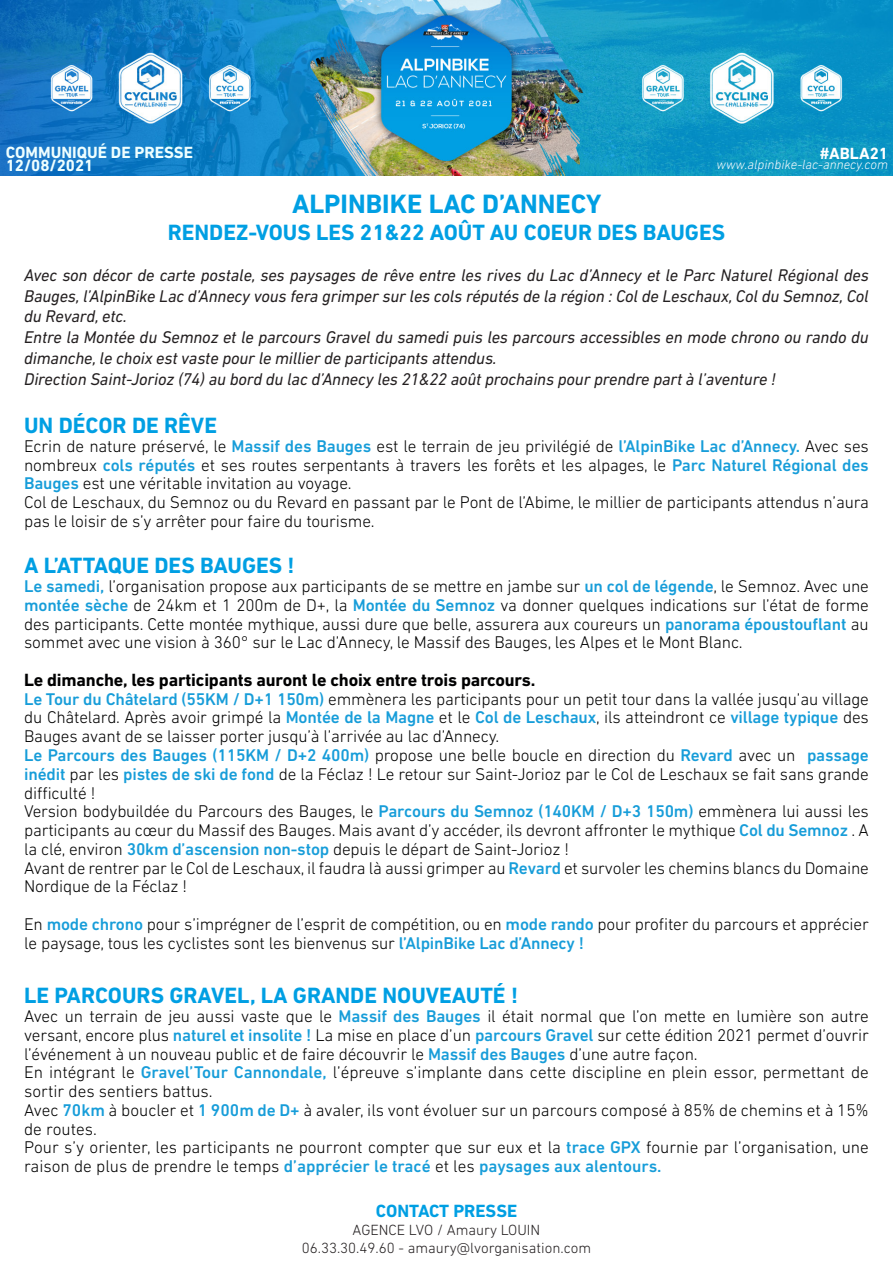
<style>
.page{position:relative;width:893px;height:1263px;background:#fff}
.page>*{position:absolute;margin:0;border:0;box-sizing:border-box;transform-origin:0 0}
.t1{font:700 27px "DIN Next LT Pro";color:#009fe3}
.t2{font:700 22.5px "DIN Next LT Pro";color:#009fe3}
.t3{font:700 18px "DIN Next LT Pro";letter-spacing:-.01em;color:#000001}
.t4{font:700 18px "DIN Next LT Pro";color:#009fe3}
.t5{font:300 17.25px/18.8px "DIN Next LT Pro";letter-spacing:-.01em;color:#000001;text-align:justify}
.t6{font:italic 17.25px/20.7px "DIN Next LT Pro";letter-spacing:-.01em;color:#231f20;text-align:justify}
.t7{font:700 16.5px "DIN Next LT Pro";color:#efffff}
.t8{font:700 16.5px "DIN Next LT Pro";color:#fff}
.t9{font:300 15px "DIN Next LT Pro";color:#231f20}
.t10{font:italic 300 13.5px "DIN Next LT Pro";color:#fff}
.s1{font-weight:500;color:#179dd9}
</style>
<div class="page">
<img style="left:0;top:0;width:893px;height:176px">
<p class="t7" style="left:6px;top:142px;width:189px">COMMUNIQUÉ DE PRESSE</p>
<p class="t7" style="left:6px;top:156px;width:89px">12/08/2021</p>
<p class="t8" style="left:820px;top:144px;width:69px">#ABLA21</p>
<p class="t10" style="left:716px;top:157px;width:173px">www.alpinbike-lac-annecy.com</p>
<p class="t1" style="left:292px;top:188px;width:311px">ALPINBIKE LAC D’ANNECY</p>
<p class="t2" style="left:168px;top:219px;width:559px">RENDEZ-VOUS LES 21&amp;22 AOÛT AU COEUR DES BAUGES</p>
<p class="t6" style="left:24px;top:265px;width:846px">Avec son décor de carte postale, ses paysages de rêve entre les rives du Lac d’Annecy et le Parc Naturel Régional des Bauges, l’AlpinBike Lac d’Annecy vous fera grimper sur les cols réputés de la région : Col de Leschaux, Col du Semnoz, Col du Revard, etc.</p>
<p class="t6" style="left:24px;top:327px;width:846px">Entre la Montée du Semnoz et le parcours Gravel du samedi puis les parcours accessibles en mode chrono ou rando du dimanche, le choix est vaste pour le millier de participants attendus.</p>
<p class="t6" style="left:24px;top:368px;width:753px">Direction Saint-Jorioz (74) au bord du lac d’Annecy les 21&amp;22 août prochains pour prendre part à l’aventure !</p>
<p class="t2" style="left:24px;top:412px;width:194px">UN DÉCOR DE RÊVE</p>
<p class="t5" style="left:24px;top:436px;width:846px">Ecrin de nature préservé, le <span class="s1">Massif des Bauges</span> est le terrain de jeu privilégié de <span class="s1">l’AlpinBike Lac d’Annecy.</span> Avec ses nombreux <span class="s1">cols réputés</span> et ses routes serpentants à travers les forêts et les alpages, le <span class="s1">Parc Naturel Régional des Bauges</span> est une véritable invitation au voyage.</p>
<p class="t5" style="left:24px;top:493px;width:846px">Col de Leschaux, du Semnoz ou du Revard en passant par le Pont de l’Abime, le millier de participants attendus n’aura pas le loisir de s’y arrêter pour faire du tourisme.</p>
<p class="t2" style="left:24px;top:553px;width:272px">A L’ATTAQUE DES BAUGES !</p>
<p class="t5" style="left:24px;top:577px;width:846px"><span class="s1">Le samedi,</span> l’organisation propose aux participants de se mettre en jambe sur <span class="s1">un col de légende</span>, le Semnoz. Avec une <span class="s1">montée sèche</span> de 24km et 1 200m de D+, la <span class="s1">Montée du Semnoz</span> va donner quelques indications sur l’état de forme des participants. Cette montée mythique, aussi dure que belle, assurera aux coureurs un <span class="s1">panorama époustouflant</span> au sommet avec une vision à 360° sur le Lac d’Annecy, le Massif des Bauges, les Alpes et le Mont Blanc.</p>
<p class="t3" style="left:24px;top:669px;width:513px">Le dimanche, les participants auront le choix entre trois parcours.</p>
<p class="t5" style="left:24px;top:689px;width:846px"><span class="s1">Le Tour du Châtelard (55KM / D+1 150m)</span> emmènera les participants pour un petit tour dans la vallée jusqu’au village du Châtelard. Après avoir grimpé la <span class="s1">Montée de la Magne</span> et le <span class="s1">Col de Leschaux</span>, ils atteindront ce <span class="s1">village typique</span> des Bauges avant de se laisser porter jusqu’à l’arrivée au lac d’Annecy.</p>
<p class="t5" style="left:24px;top:745px;width:846px"><span class="s1">Le Parcours des Bauges (115KM / D+2 400m)</span> propose une belle boucle en direction du <span class="s1">Revard</span> avec un <span class="s1">passage inédit</span> par les <span class="s1">pistes de ski de fond</span> de la Féclaz ! Le retour sur Saint-Jorioz par le Col de Leschaux se fait sans grande difficulté !</p>
<p class="t5" style="left:24px;top:802px;width:846px">Version bodybuildée du Parcours des Bauges, le <span class="s1">Parcours du Semnoz (140KM / D+3 150m)</span> emmènera lui aussi les participants au cœur du Massif des Bauges. Mais avant d’y accéder, ils devront affronter le mythique <span class="s1">Col du Semnoz</span> . A la clé, environ <span class="s1">30km d’ascension non-stop</span> depuis le départ de Saint-Jorioz !</p>
<p class="t5" style="left:24px;top:858px;width:846px">Avant de rentrer par le Col de Leschaux, il faudra là aussi grimper au <span class="s1">Revard</span> et survoler les chemins blancs du Domaine<br>Nordique de la Féclaz !</p>
<p class="t5" style="left:24px;top:914px;width:846px;line-height:19.5px">En <span class="s1">mode chrono</span> pour s’imprégner de l’esprit de compétition, ou en <span class="s1">mode rando</span> pour profiter du parcours et apprécier le paysage, tous les cyclistes sont les bienvenus sur <span class="s1">l’AlpinBike Lac d’Annecy !</span></p>
<p class="t2" style="left:24px;top:982px;width:495px">LE PARCOURS GRAVEL, LA GRANDE NOUVEAUTÉ !</p>
<p class="t5" style="left:24px;top:1006px;width:846px">Avec un terrain de jeu aussi vaste que le <span class="s1">Massif des Bauges</span> il était normal que l’on mette en lumière son autre versant, encore plus <span class="s1">naturel et insolite !</span> La mise en place d’un <span class="s1">parcours Gravel</span> sur cette édition 2021 permet d’ouvrir l’événement à un nouveau public et de faire découvrir le <span class="s1">Massif des Bauges</span> d’une autre façon.</p>
<p class="t5" style="left:24px;top:1063px;width:846px">En intégrant le <span class="s1">Gravel’Tour Cannondale,</span> l’épreuve s’implante dans cette discipline en plein essor, permettant de sortir des sentiers battus.</p>
<p class="t5" style="left:24px;top:1100px;width:846px">Avec <span class="s1">70km</span> à boucler et <span class="s1">1 900m de D+</span> à avaler, ils vont évoluer sur un parcours composé à 85% de chemins et à 15% de routes.</p>
<p class="t5" style="left:24px;top:1138px;width:846px">Pour s’y orienter, les participants ne pourront compter que sur eux et la <span class="s1">trace GPX</span> fournie par l’organisation, une raison de plus de prendre le temps <span class="s1">d’apprécier le tracé</span> et les <span class="s1">paysages aux alentours.</span></p>
<p class="t4" style="left:376px;top:1200px;width:143px">CONTACT PRESSE</p>
<p class="t9" style="left:353px;top:1221px;width:189px">AGENCE LVO / Amaury LOUIN</p>
<p class="t9" style="left:302px;top:1239px;width:291px">06.33.30.49.60 - amaury@lvorganisation.com</p>
</div>
